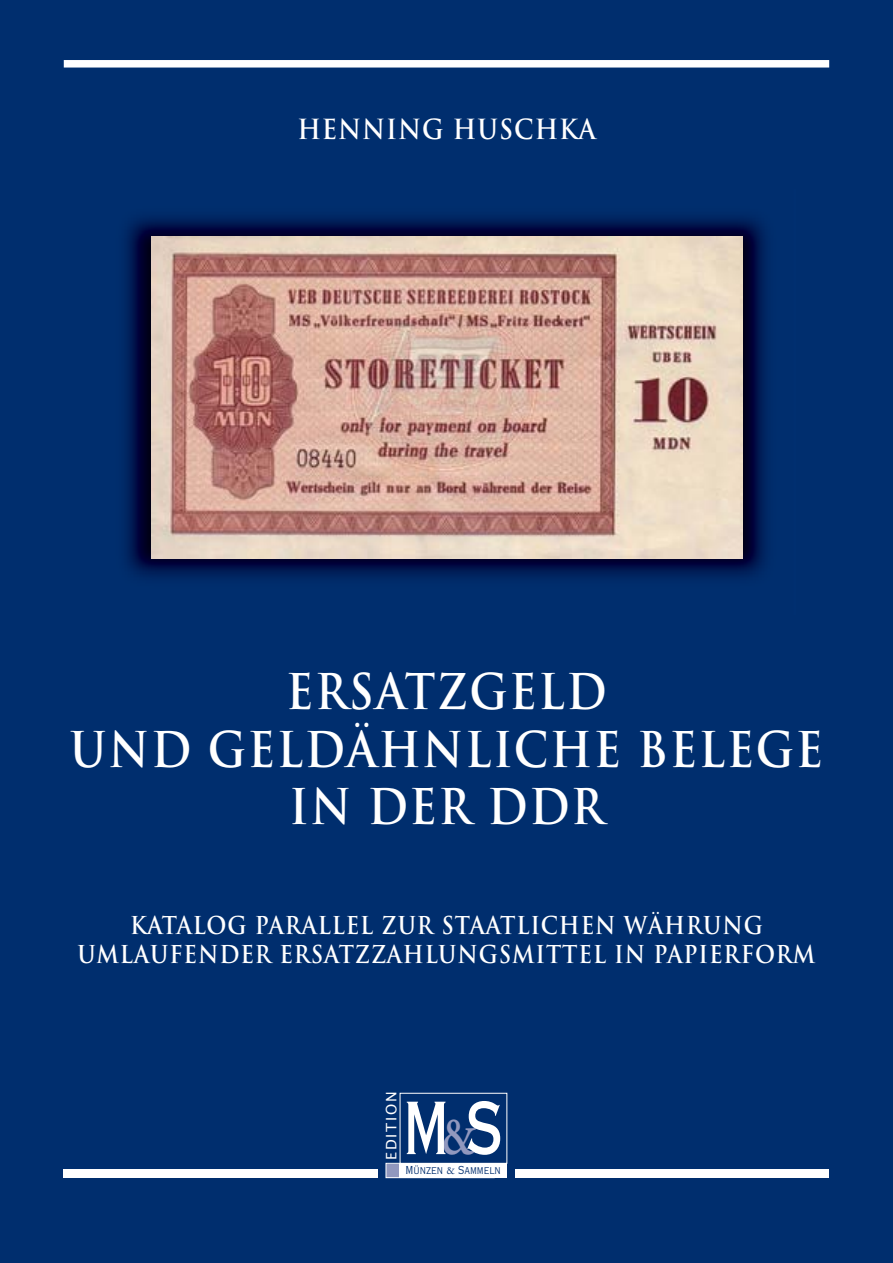
<style>
.page{position:relative;width:893px;height:1263px;background:#002e6e}
.page>*{position:absolute;margin:0;border:0;box-sizing:border-box;transform-origin:0 0}
.t1{font:72px "Copperplate Thirty AB";color:#fff;scale:.8 1}
.t2{font:700 48px/57.6px "Trajan";letter-spacing:.04em;color:#fff;text-align:center;scale:.9 1}
.t3{font:700 27px "Trajan";letter-spacing:.04em;color:#fff;scale:.9 1}
.t4{font:700 24px/28.8px "Trajan";letter-spacing:.04em;color:#fff;text-align:center;scale:.9 1}
.t5{font:14.4px "Lucida Grande";letter-spacing:.12em;color:#fff}
.t6{font:11.1px "Copperplate Twenty Nine AB";color:#002e6e;scale:.93 1}
.s1{font-family:"Adobe Garamond";font-weight:600;font-size:54px;color:#9198be}
.s2{font-family:"Adobe Garamond"}
</style>
<div class="page">
<div style="left:64px;top:1169px;width:765px;height:9px;background:#fff"></div>
<div style="left:379px;top:1063px;width:136px;height:134px;background:#002e6e"></div>
<div style="left:386px;top:1163px;width:108px;height:14px;background:#9198be"></div>
<div style="left:386px;top:1163px;width:108px;height:15px;border:1px solid #fff"></div>
<div style="left:400px;top:1163px;width:107px;height:15px;background:#fff"></div>
<div style="left:64px;top:60px;width:765px;height:8px;background:#fff"></div>
<img style="left:125px;top:217px;width:641px;height:361px">
<img style="left:152px;top:237px;width:590px;height:321px">
<p class="t3" style="left:297px;top:114px;width:333px">HENNING HUSCHKA</p>
<h2 class="t2" style="left:70px;top:664px;width:838px">ERSATZGELD<br>UND GELDÄHNLICHE BELEGE<br>IN DER DDR</h2>
<p class="t4" style="left:78px;top:911px;width:821px">KATALOG PARALLEL ZUR STAATLICHEN WÄHRUNG<br>UMLAUFENDER ERSATZZAHLUNGSMITTEL IN PAPIERFORM</p>
<p class="t5" style="left:383px;top:1160px;width:70px;rotate:-90deg">EDITION</p>
<h1 class="t1" style="left:404px;top:1087px;width:126px">M S<span class="s1">&amp;</span></h1>
<p class="t6" style="left:406px;top:1164px;width:104px">Münzen <span class="s2">&amp;</span> Sammeln</p>
</div>
